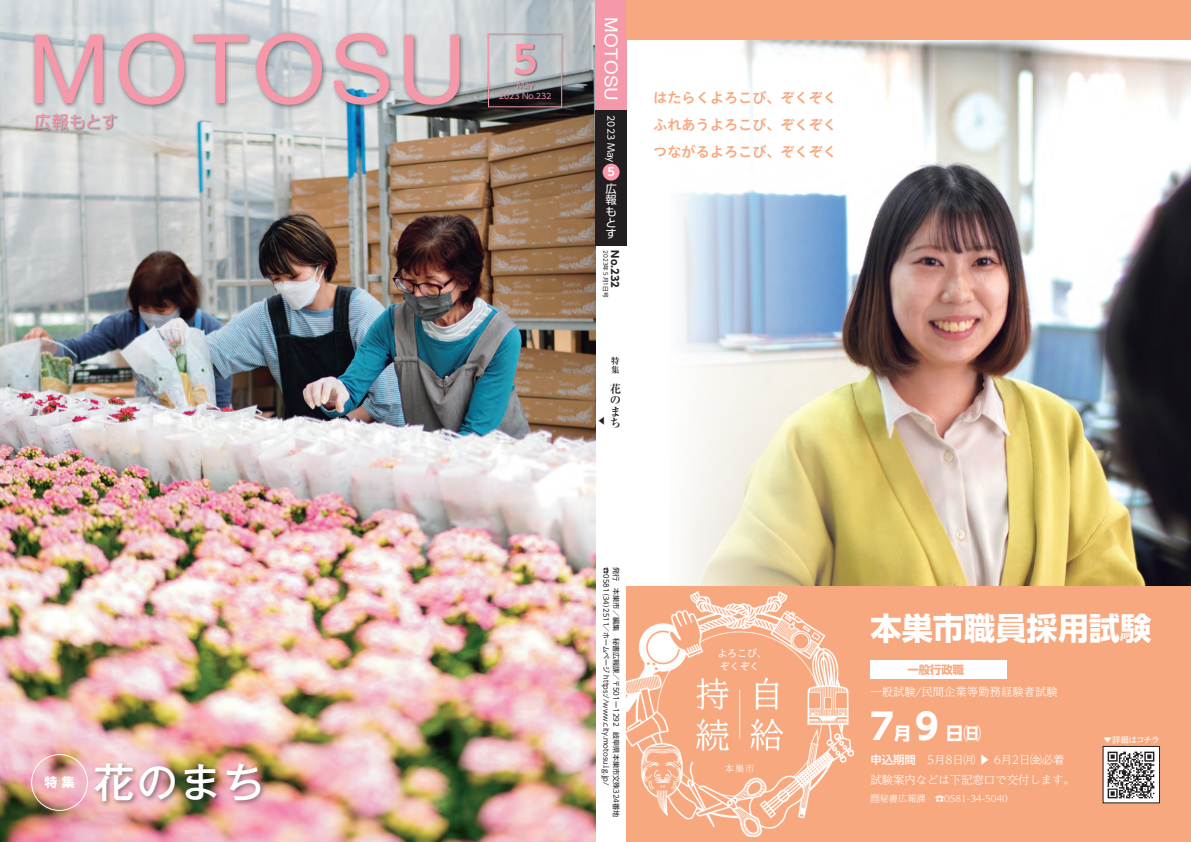
<style>
.page{position:relative;width:1191px;height:842px;background:#fff}
.page>*{position:absolute;margin:0;border:0;box-sizing:border-box;transform-origin:0 0}
.t1{font:500 41.1px "Gothic MB101 Pro";color:#fff}
.t2{font:700 37.6px "UD Shin Go Pro De";color:#f598aa}
.t3{font:700 35.4px "UD Shin Go Pro";color:#fff}
.t4{font:700 31.2px "UD Shin Go Pro";color:#fff}
.t5{font:17.7px "Helvetica";letter-spacing:.02em;color:#fff;scale:1.06 1}
.t6{font:700 17.7px "UD Shin Go Pro";color:#fff}
.t7{font:14.2px/26.9px "Hiragino UD Sans Std W6";color:#f8a87e;text-align:justify}
.t8{font:700 12.8px "UD Shin Go Pro";color:#fff}
.t9{font:300 11.3px "UD Reimin Pro";color:#fff}
.t10{font:11.3px/11.3px "UD Shin Go Pro";color:#fff;text-align:justify}
.t11{font:700 11.3px "UD Shin Go Pro";color:#f8a87e}
.t12{font:700 11.3px/11.3px "Ryumin Pro";color:#231f20}
.t13{font:700 11.3px "UD Shin Go Pro De";color:#fff}
.t14{font:9.9px/12.8px "Hiragino UD Sans Std W4";color:#fff}
.t15{font:700 9.9px "UD Shin Go Pro";color:#231f20}
.t16{font:300 9.2px "UD Reimin Pro";color:#fff}
.t17{font:9.2px "UD Shin Go Pro";color:#fff}
.t18{font:500 8.5px "UD Reimin Pro";letter-spacing:-.11em;color:#fff}
.t19{font:700 8.5px "UD Shin Go Pro";color:#231f20}
.t20{font:700 8.5px/8.5px "Ryumin Pro";color:#231f20}
.t21{font:7.8px/10.6px "UD Shin Go Pro";color:#f598aa;text-align:center}
.t22{font:7.1px "UD Shin Go Pro";color:#231f20}
.t23{font:5.7px "UD Shin Go Pro";color:#231f20}
.s1{font-family:"UD Shin Go Pro";font-weight:500}
</style>
<div class="page">
<img style="left:0;top:0;width:595px;height:842px">
<div style="left:595px;top:0;width:31px;height:111px;background:#f598aa"></div>
<div style="left:595px;top:111px;width:31px;height:135px;background:#231f20"></div>
<div style="left:602px;top:164px;width:17px;height:17px;background:#f598aa;border-radius:50%"></div>
<div style="left:31px;top:754px;width:57px;height:57px;border:1px solid #fff;border-radius:50%"></div>
<img style="left:666px;top:40px;width:525px;height:547px">
<div style="left:31px;top:30px;width:434px;height:81px;background:#231f20;opacity:.5"></div>
<svg style="left:35px;top:35px;width:68px;height:68px;background:#dcb3bc"></svg>
<svg style="left:119px;top:33px;width:65px;height:72px;background:#d7bac1"></svg>
<svg style="left:193px;top:35px;width:55px;height:68px;background:#d7c2c8"></svg>
<svg style="left:256px;top:33px;width:66px;height:72px;background:#d3b7bf"></svg>
<svg style="left:334px;top:33px;width:55px;height:72px;background:#d3b6c0"></svg>
<svg style="left:404px;top:35px;width:55px;height:70px;background:#dabbc2"></svg>
<div style="left:34px;top:113px;width:85px;height:19px;background:#231f20;opacity:.5"></div>
<svg style="left:35px;top:114px;width:81px;height:15px"></svg>
<div style="left:487px;top:32px;width:77px;height:77px;background:#231f20;opacity:.5"></div>
<div style="left:488px;top:33px;width:74px;height:74px;border:1px solid #f598aa"></div>
<div style="left:626px;top:0;width:565px;height:40px;background:#f8a87e"></div>
<div style="left:626px;top:587px;width:565px;height:255px;background:#f8a87e"></div>
<img style="left:626px;top:591px;width:227px;height:245px">
<div style="left:92px;top:760px;width:174px;height:47px;background:#231f20;opacity:.5"></div>
<div style="left:870px;top:660px;width:136px;height:19px;background:#fff"></div>
<img style="left:1105px;top:748px;width:52px;height:53px">
<h2 class="t2" style="left:513px;top:29px;width:26px">5</h2>
<p class="t21" style="left:499px;top:80px;width:54px">May<br>2023 No.232</p>
<h3 class="t5" style="left:624px;top:17px;width:81px;rotate:90deg">MOTOSU</h3>
<p class="t17" style="left:618px;top:115px;width:49px;rotate:90deg">2023 May</p>
<h3 class="t13" style="left:607px;top:163px;width:9px">5</h3>
<h3 class="t10" style="left:605px;top:183px;width:13px">広報もとす</h3>
<h3 class="t15" style="left:623px;top:250px;width:39px;rotate:90deg">No.232</h3>
<p class="t23" style="left:610px;top:250px;width:49px;rotate:90deg">2023年５月1日号</p>
<p class="t20" style="left:611px;top:356px;width:10px">特集</p>
<h3 class="t12" style="left:609px;top:382px;width:12px">花のまち</h3>
<p class="t19" style="left:597px;top:414px;width:8px">︎◀</p>
<h3 class="t7" style="left:653px;top:84px;width:185px">はたらくよろこび、ぞくぞくふれあうよろこび、ぞくぞくつながるよろこび、ぞくぞく</h3>
<h3 class="t8" style="left:45px;top:772px;width:31px">特集</h3>
<p class="t22" style="left:622px;top:567px;width:168px;rotate:90deg">発行　本巣市／編集　秘書広報課／〒501ー1292　</p>
<p class="t22" style="left:612px;top:567px;width:27px;rotate:90deg">☎0581</p>
<p class="t22" style="left:612px;top:589px;width:24px;rotate:90deg">（34）</p>
<p class="t22" style="left:612px;top:608px;width:179px;rotate:90deg">2511／ホームページ https://www.city.motosu l g. .jp/</p>
<h3 class="t4" style="left:870px;top:602px;width:282px">本巣市職員採用試験</h3>
<h3 class="t14" style="left:717px;top:646px;width:51px">よろこび、ぞくぞく</h3>
<h3 class="t11" style="left:907px;top:660px;width:58px">一般行政職</h3>
<h3 class="t9" style="left:870px;top:683px;width:189px">一般試験/民間企業等勤務経験者試験</h3>
<h3 class="t3" style="left:915px;top:698px;width:25px">9</h3>
<h3 class="t3" style="left:870px;top:698px;width:25px">7</h3>
<h3 class="t6" style="left:945px;top:719px;width:37px">日㈰</h3>
<h3 class="t6" style="left:894px;top:719px;width:19px">月</h3>
<p class="t22" style="left:622px;top:732px;width:86px;rotate:90deg">岐阜県本巣市文殊324番地</p>
<p class="t18" style="left:1103px;top:732px;width:58px">▼詳細はコチラ</p>
<h3 class="t9" style="left:870px;top:751px;width:195px"><span class="s1">申込期間</span>　5月8日㈪ ▶ 6月2日㈮必着</h3>
<h1 class="t1" style="left:94px;top:748px;width:172px">花のまち</h1>
<h3 class="t9" style="left:870px;top:770px;width:206px">試験案内などは下記窓口で交付します。</h3>
<p class="t16" style="left:725px;top:761px;width:31px">本巣市</p>
<p class="t16" style="left:870px;top:791px;width:57px">問秘書広報課</p>
<p class="t16" style="left:935px;top:791px;width:74px">☎0581-34-5040</p>
</div>
